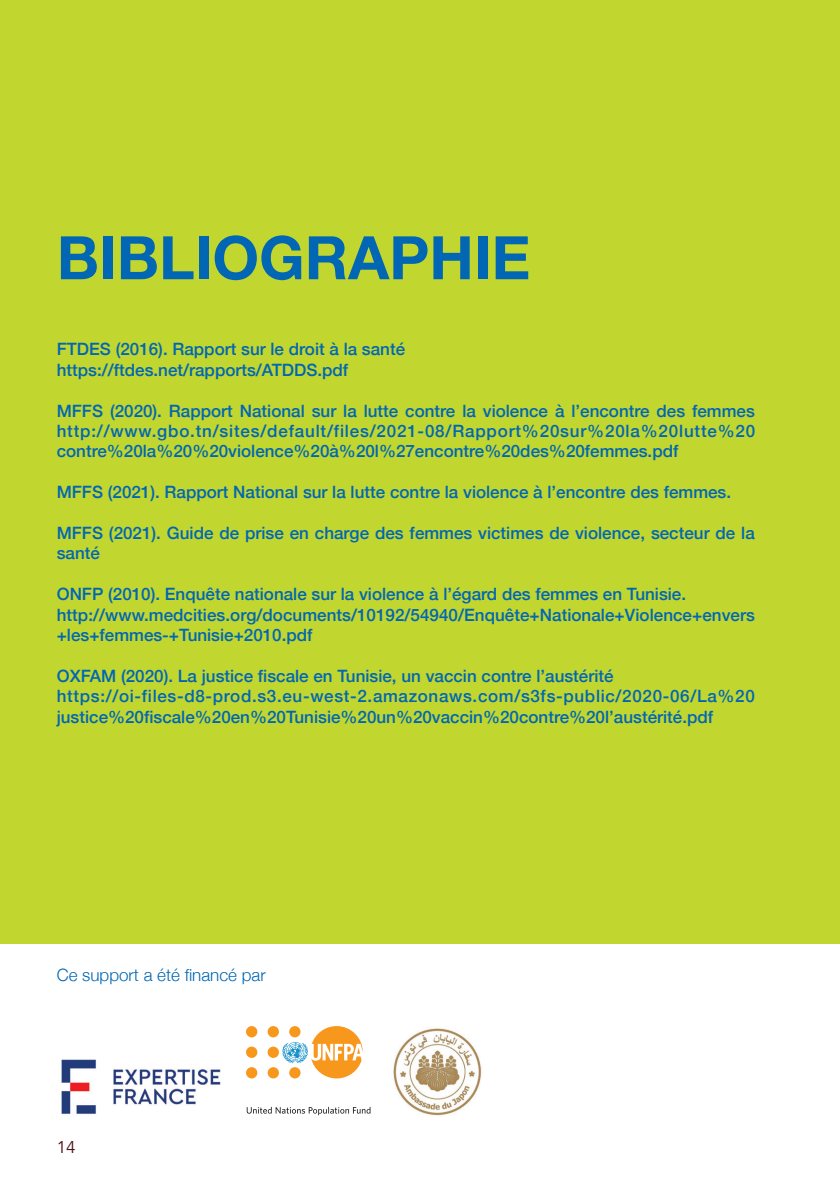
<style>
.page{position:relative;width:840px;height:1191px;background:#fff}
.page>*{position:absolute;margin:0;border:0;box-sizing:border-box;transform-origin:0 0}
.Titre_Bleu{font:700 60px "Helvetica Neue";color:#0166b3}
.t1{font:500 17px/20.4px "Helvetica Neue";color:#0166b3}
.t2{font:300 17px "Helvetica Neue";color:#0166b3}
.t3{font:17px "Avenir";color:#50101c}
</style>
<div class="page">
<div style="left:0;top:0;width:839px;height:943px;background:#c1d72f"></div>
<svg style="left:246px;top:1106px;width:124px;height:9px"></svg>
<div style="left:267px;top:1046px;width:12px;height:12px;background:#f7981d;border-radius:50%"></div>
<div style="left:267px;top:1067px;width:12px;height:11px;background:#f7981d;border-radius:50%"></div>
<div style="left:267px;top:1026px;width:12px;height:11px;background:#f7981d;border-radius:50%"></div>
<div style="left:246px;top:1046px;width:11px;height:12px;background:#f7981d;border-radius:50%"></div>
<div style="left:246px;top:1067px;width:11px;height:11px;background:#f7981d;border-radius:50%"></div>
<div style="left:246px;top:1026px;width:11px;height:11px;background:#f7981d;border-radius:50%"></div>
<svg style="left:282px;top:1026px;width:80px;height:52px"></svg>
<img style="left:61px;top:1059px;width:160px;height:55px">
<img style="left:393px;top:1028px;width:89px;height:88px">
<p class="Titre_Bleu" style="left:57px;top:211px;width:475px">BIBLIOGRAPHIE</p>
<p class="t1" style="left:57px;top:338px;width:350px">FTDES (2016). Rapport sur le droit à la santé</p>
<p class="t1" style="left:57px;top:358px;width:293px">https://ftdes.net/rapports/ATDDS.pdf</p>
<p class="t1" style="left:57px;top:399px;width:699px;text-align:justify">MFFS (2020). Rapport National sur la lutte contre la violence à l’encontre des femmes http://www.gbo.tn/sites/default/files/2021-08/Rapport%20sur%20la%20lutte%20 contre%20la%20%20violence%20à%20l%27encontre%20des%20femmes.pdf</p>
<p class="t1" style="left:57px;top:480px;width:675px">MFFS (2021). Rapport National sur la lutte contre la violence à l’encontre des femmes.</p>
<p class="t1" style="left:57px;top:521px;width:699px">MFFS (2021). Guide de prise en charge des femmes victimes de violence, secteur de la santé</p>
<p class="t1" style="left:57px;top:582px;width:630px">ONFP (2010). Enquête nationale sur la violence à l’égard des femmes en Tunisie.</p>
<p class="t1" style="left:57px;top:603px;width:699px">http://www.medcities.org/documents/10192/54940/Enquête+Nationale+Violence+envers +les+femmes-+Tunisie+2010.pdf</p>
<p class="t1" style="left:57px;top:664px;width:558px">OXFAM (2020). La justice fiscale en Tunisie, un vaccin contre l’austérité</p>
<p class="t1" style="left:57px;top:684px;width:699px">https://oi-files-d8-prod.s3.eu-west-2.amazonaws.com/s3fs-public/2020-06/La%20 justice%20fiscale%20en%20Tunisie%20un%20vaccin%20contre%20l’austérité.pdf</p>
<p class="t2" style="left:57px;top:960px;width:210px">Ce support a été financé par</p>
<p class="t3" style="left:57px;top:1136px;width:20px">14</p>
</div>
